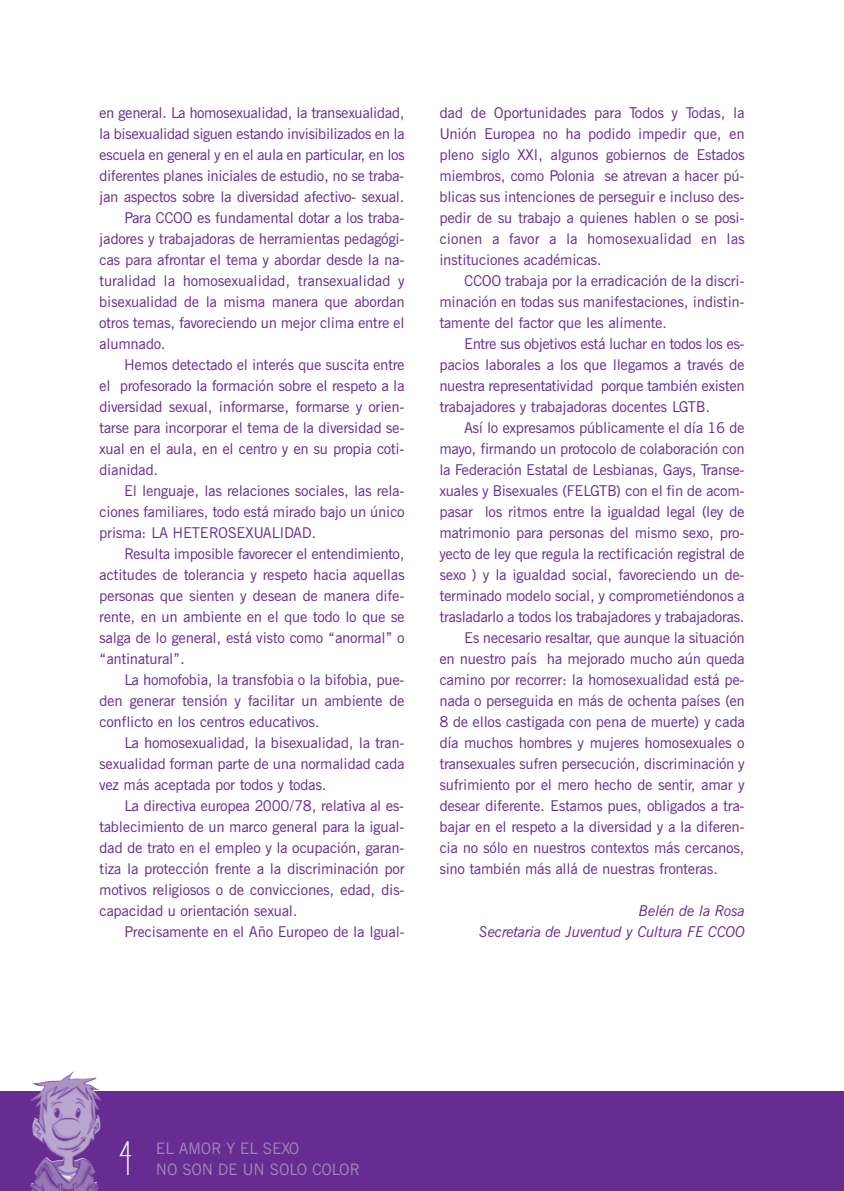
<style>
.page{position:relative;width:844px;height:1191px;background:#fff}
.page>*{position:absolute;margin:0;border:0;box-sizing:border-box;transform-origin:0 0}
.t1{font:42px "Labtop";color:#fff}
.t2{font:15.75px "Cg Trade";letter-spacing:-.015em;color:#a286be}
.t3{font:14.88px/21px "Cg Trade";letter-spacing:-.015em;color:#662c91;text-align:justify}
.t4{font:14.88px/21px "Cg Trade It";letter-spacing:-.015em;color:#662c91;text-align:right}
</style>
<div class="page">
<div style="left:0;top:1091px;width:843px;height:100px;background:#662c91"></div>
<img style="left:30px;top:1160px;width:13px;height:31px">
<p class="t3" style="left:99px;top:103px;width:307px">en general. La homosexualidad, la transexualidad,</p>
<p class="t3" style="left:99px;top:124px;width:307px">la bisexualidad siguen estando invisibilizados en la</p>
<p class="t3" style="left:99px;top:145px;width:307px">escuela en general y en el aula en particular, en los</p>
<p class="t3" style="left:99px;top:166px;width:306px">diferentes planes iniciales de estudio, no se traba-</p>
<p class="t3" style="left:99px;top:187px;width:307px">jan aspectos sobre la diversidad afectivo- sexual.</p>
<p class="t3" style="left:124px;top:208px;width:282px">Para CCOO es fundamental dotar a los traba-</p>
<p class="t3" style="left:99px;top:229px;width:306px">jadores y trabajadoras de herramientas pedagógi-</p>
<p class="t3" style="left:99px;top:250px;width:306px">cas para afrontar el tema y abordar desde la na-</p>
<p class="t3" style="left:99px;top:271px;width:307px">turalidad la homosexualidad, transexualidad y</p>
<p class="t3" style="left:99px;top:292px;width:307px">bisexualidad de la misma manera que abordan</p>
<p class="t3" style="left:99px;top:313px;width:307px">otros temas, favoreciendo un mejor clima entre el</p>
<p class="t3" style="left:99px;top:334px;width:68px">alumnado.</p>
<p class="t3" style="left:124px;top:355px;width:282px">Hemos detectado el interés que suscita entre</p>
<p class="t3" style="left:99px;top:376px;width:307px">el profesorado la formación sobre el respeto a la</p>
<p class="t3" style="left:99px;top:397px;width:306px">diversidad sexual, informarse, formarse y orien-</p>
<p class="t3" style="left:99px;top:418px;width:306px">tarse para incorporar el tema de la diversidad se-</p>
<p class="t3" style="left:99px;top:439px;width:306px">xual en el aula, en el centro y en su propia coti-</p>
<p class="t3" style="left:99px;top:460px;width:61px">dianidad.</p>
<p class="t3" style="left:124px;top:481px;width:282px">El lenguaje, las relaciones sociales, las rela-</p>
<p class="t3" style="left:99px;top:502px;width:307px">ciones familiares, todo está mirado bajo un único</p>
<p class="t3" style="left:99px;top:523px;width:219px">prisma: LA HETEROSEXUALIDAD.</p>
<p class="t3" style="left:124px;top:544px;width:282px">Resulta imposible favorecer el entendimiento,</p>
<p class="t3" style="left:99px;top:565px;width:307px">actitudes de tolerancia y respeto hacia aquellas</p>
<p class="t3" style="left:99px;top:586px;width:306px">personas que sienten y desean de manera dife-</p>
<p class="t3" style="left:99px;top:607px;width:307px">rente, en un ambiente en el que todo lo que se</p>
<p class="t3" style="left:99px;top:628px;width:307px">salga de lo general, está visto como “anormal” o</p>
<p class="t3" style="left:99px;top:649px;width:87px">“antinatural”.</p>
<p class="t3" style="left:124px;top:670px;width:282px">La homofobia, la transfobia o la bifobia, pue-</p>
<p class="t3" style="left:99px;top:691px;width:307px">den generar tensión y facilitar un ambiente de</p>
<p class="t3" style="left:99px;top:712px;width:222px">conflicto en los centros educativos.</p>
<p class="t3" style="left:124px;top:733px;width:282px">La homosexualidad, la bisexualidad, la tran-</p>
<p class="t3" style="left:99px;top:754px;width:307px">sexualidad forman parte de una normalidad cada</p>
<p class="t3" style="left:99px;top:775px;width:229px">vez más aceptada por todos y todas.</p>
<p class="t3" style="left:124px;top:796px;width:281px">La directiva europea 2000/78, relativa al es-</p>
<p class="t3" style="left:99px;top:817px;width:306px">tablecimiento de un marco general para la igual-</p>
<p class="t3" style="left:99px;top:838px;width:306px">dad de trato en el empleo y la ocupación, garan-</p>
<p class="t3" style="left:99px;top:859px;width:307px">tiza la protección frente a la discriminación por</p>
<p class="t3" style="left:99px;top:880px;width:306px">motivos religiosos o de convicciones, edad, dis-</p>
<p class="t3" style="left:99px;top:901px;width:200px">capacidad u orientación sexual.</p>
<p class="t3" style="left:124px;top:922px;width:282px">Precisamente en el Año Europeo de la Igual-</p>
<p class="t3" style="left:439px;top:103px;width:307px">dad de Oportunidades para Todos y Todas, la Unión Europea no ha podido impedir que, en pleno siglo XXI, algunos gobiernos de Estados miembros, como Polonia se atrevan a hacer pú&shy;blicas sus intenciones de perseguir e incluso des&shy;pedir de su trabajo a quienes hablen o se posi&shy;cionen a favor a la homosexualidad en las instituciones académicas.</p>
<p class="t3" style="left:439px;top:271px;width:306px;text-indent:25px">CCOO trabaja por la erradicación de la discri&shy;minación en todas sus manifestaciones, indistin&shy;tamente del factor que les alimente.</p>
<p class="t3" style="left:439px;top:334px;width:307px;text-indent:25px">Entre sus objetivos está luchar en todos los es&shy;pacios laborales a los que llegamos a través de nuestra representatividad porque también existen trabajadores y trabajadoras docentes LGTB.</p>
<p class="t3" style="left:464px;top:418px;width:282px">Así lo expresamos públicamente el día 16 de</p>
<p class="t3" style="left:439px;top:439px;width:307px">mayo, firmando un protocolo de colaboración con</p>
<p class="t3" style="left:439px;top:460px;width:306px">la Federación Estatal de Lesbianas, Gays, Transe-</p>
<p class="t3" style="left:439px;top:481px;width:306px">xuales y Bisexuales (FELGTB) con el fin de acom-</p>
<p class="t3" style="left:439px;top:502px;width:307px">pasar los ritmos entre la igualdad legal (ley de</p>
<p class="t3" style="left:439px;top:523px;width:306px">matrimonio para personas del mismo sexo, pro-</p>
<p class="t3" style="left:439px;top:544px;width:307px">yecto de ley que regula la rectificación registral de</p>
<p class="t3" style="left:439px;top:565px;width:306px">sexo ) y la igualdad social, favoreciendo un de-</p>
<p class="t3" style="left:439px;top:586px;width:307px">terminado modelo social, y comprometiéndonos a</p>
<p class="t3" style="left:439px;top:607px;width:307px">trasladarlo a todos los trabajadores y trabajadoras.</p>
<p class="t3" style="left:464px;top:628px;width:282px">Es necesario resaltar, que aunque la situación</p>
<p class="t3" style="left:439px;top:649px;width:307px">en nuestro país ha mejorado mucho aún queda</p>
<p class="t3" style="left:439px;top:670px;width:306px">camino por recorrer: la homosexualidad está pe-</p>
<p class="t3" style="left:439px;top:691px;width:307px">nada o perseguida en más de ochenta países (en</p>
<p class="t3" style="left:439px;top:712px;width:307px">8 de ellos castigada con pena de muerte) y cada</p>
<p class="t3" style="left:439px;top:733px;width:307px">día muchos hombres y mujeres homosexuales o</p>
<p class="t3" style="left:439px;top:754px;width:307px">transexuales sufren persecución, discriminación y</p>
<p class="t3" style="left:439px;top:775px;width:307px">sufrimiento por el mero hecho de sentir, amar y</p>
<p class="t3" style="left:439px;top:796px;width:306px">desear diferente. Estamos pues, obligados a tra-</p>
<p class="t3" style="left:439px;top:817px;width:306px">bajar en el respeto a la diversidad y a la diferen-</p>
<p class="t3" style="left:439px;top:838px;width:307px">cia no sólo en nuestros contextos más cercanos,</p>
<p class="t3" style="left:439px;top:859px;width:280px">sino también más allá de nuestras fronteras.</p>
<p class="t4" style="left:478px;top:901px;width:267px">Belén de la Rosa<br>Secretaria de Juventud y Cultura FE CCOO</p>
<h1 class="t1" style="left:119px;top:1141px;width:13px">4</h1>
<p class="t2" style="left:156px;top:1142px;width:145px">EL AMOR Y EL SEXO</p>
<p class="t2" style="left:156px;top:1163px;width:205px">NO SON DE UN SOLO COLOR</p>
</div>
